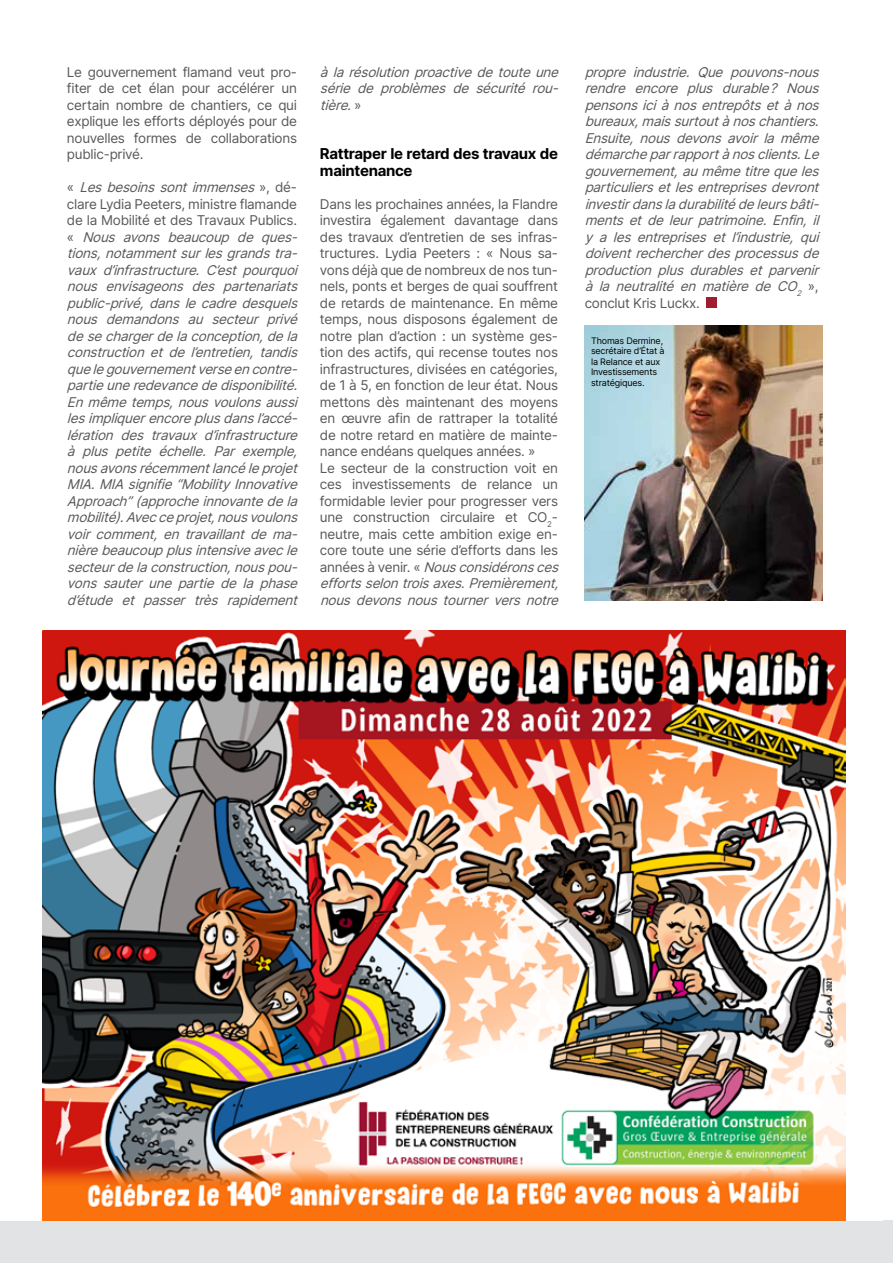
<style>
.page{position:relative;width:893px;height:1263px;background:#fff}
.page>*{position:absolute;margin:0;border:0;box-sizing:border-box;transform-origin:0 0}
.t1{font:700 15px/16.5px "Inter";letter-spacing:-.02em;color:#000}
.t2{font:italic 13.5px/16.5px "Inter";color:#58595b}
.t3{font:13.5px/16.5px "Inter";letter-spacing:-.02em;color:#58595b;text-align:justify}
.t4{font:9px/10.5px "Inter";letter-spacing:-.02em;color:#000}
.s1{font-style:normal}
.s2{font-style:italic}
</style>
<div class="page">
<div style="left:0;top:1220px;width:893px;height:43px;background:#e2e3e4"></div>
<img style="left:585px;top:325px;width:238px;height:276px">
<img style="left:42px;top:630px;width:804px;height:590px">
<div style="left:707px;top:297px;width:10px;height:11px;background:#9f1d2e"></div>
<p class="t3" style="left:67px;top:63px;width:232px">Le gouvernement flamand veut pro&shy;fiter de cet élan pour accélérer un certain nombre de chantiers, ce qui explique les efforts déployés pour de nouvelles formes de collaborations public-privé.</p>
<p class="t2" style="left:67px;top:179px;width:237px"><span class="s1">«</span> Lesbesoinssontimmenses <span class="s1">» , d é - clare Lydia Peeters, ministre flamande de la Mobilité et des Travaux Publics. «</span> Nous avons beaucoup de ques&shy;tions,notammentsurlesgrandstra&shy;vaux d’infrastructure. C’est pourquoi nous envisageons des partenariats public-privé,danslecadredesquels nous demandons au secteur privé desechargerdelaconception,dela construction et de l’entretien, tandis quelegouvernementverseencontre&shy;partieuneredevancededisponibilité.<br>Enmêmetemps,nousvoulonsaussi lesimpliquerencoreplusdansl’accé&shy;lération des travaux d’infrastructure à plus petite échelle. Par exemple, nousavonsrécemmentlancéleprojet MIA.MIAsignifie“MobilityInnovative Approach”(approcheinnovantedela mobilité).Avecceprojet,nousvoulons voir comment, en travaillant de ma&shy;nièrebeaucoupplusintensiveavecle secteurdelaconstruction,nouspou&shy;vons sauter une partie de la phase d’étude et passer très rapidement</p>
<p class="t2" style="left:320px;top:63px;width:245px;text-align:justify">àlarésolutionproactivedetouteune série de problèmes de sécurité rou&shy;tière. <span class="s1">»</span></p>
<p class="t1" style="left:320px;top:145px;width:240px">Rattraper le retard des travaux de maintenance</p>
<p class="t3" style="left:320px;top:195px;width:245px;text-align:left">Dans les prochaines années, la Flandre investira également davantage dans des travaux d’entretien de ses infras&shy;tructures. Lydia Peeters : « Nous sa&shy;vons déjà que de nombreux de nos tun&shy;nels, ponts et berges de quai souffrent de retards de maintenance. En même temps, nous disposons également de notre plan d’action : un système ges&shy;tion des actifs, qui recense toutes nos infrastructures, divisées en catégories, de 1 à 5, en fonction de leur état. Nous mettons dès maintenant des moyens en œuvre afin de rattraper la totalité de notre retard en matière de mainte&shy;nance endéans quelques années. »<br>Le secteur de la construction voit en ces investissements de relance un formidable levier pour progresser vers une construction circulaire et CO<sub>2</sub>- neutre, mais cette ambition exige en&shy;core toute une série d’efforts dans les a n n é e s à v e n i r . « <span class="s2">Nousconsidéronsces effortsselontroisaxes.Premièrement, nousdevonsnoustournerversnotre</span></p>
<p class="t2" style="left:585px;top:63px;width:240px">propre industrie. Que pouvons-nous rendre encore plus durable? Nous pensonsiciànosentrepôtsetànos bureaux,maissurtoutànoschantiers.<br>Ensuite, nous devons avoir la même démarcheparrapportànosclients.Le gouvernement,aumêmetitrequeles particuliersetlesentreprisesdevront investirdansladurabilitédeleursbâti&shy;mentsetdeleurpatrimoine.Enfin,il y a les entreprises et l’industrie, qui doiventrechercherdesprocessusde production plus durables et parvenir à la neutralité en matière de CO<sub>2</sub> <span class="s1">» , conclut Kris Luckx.</span></p>
<p class="t4" style="left:591px;top:335px;width:75px">Thomas Dermine, secrétaire d’État à la Relance et aux<br>Investissements stratégiques.</p>
</div>
